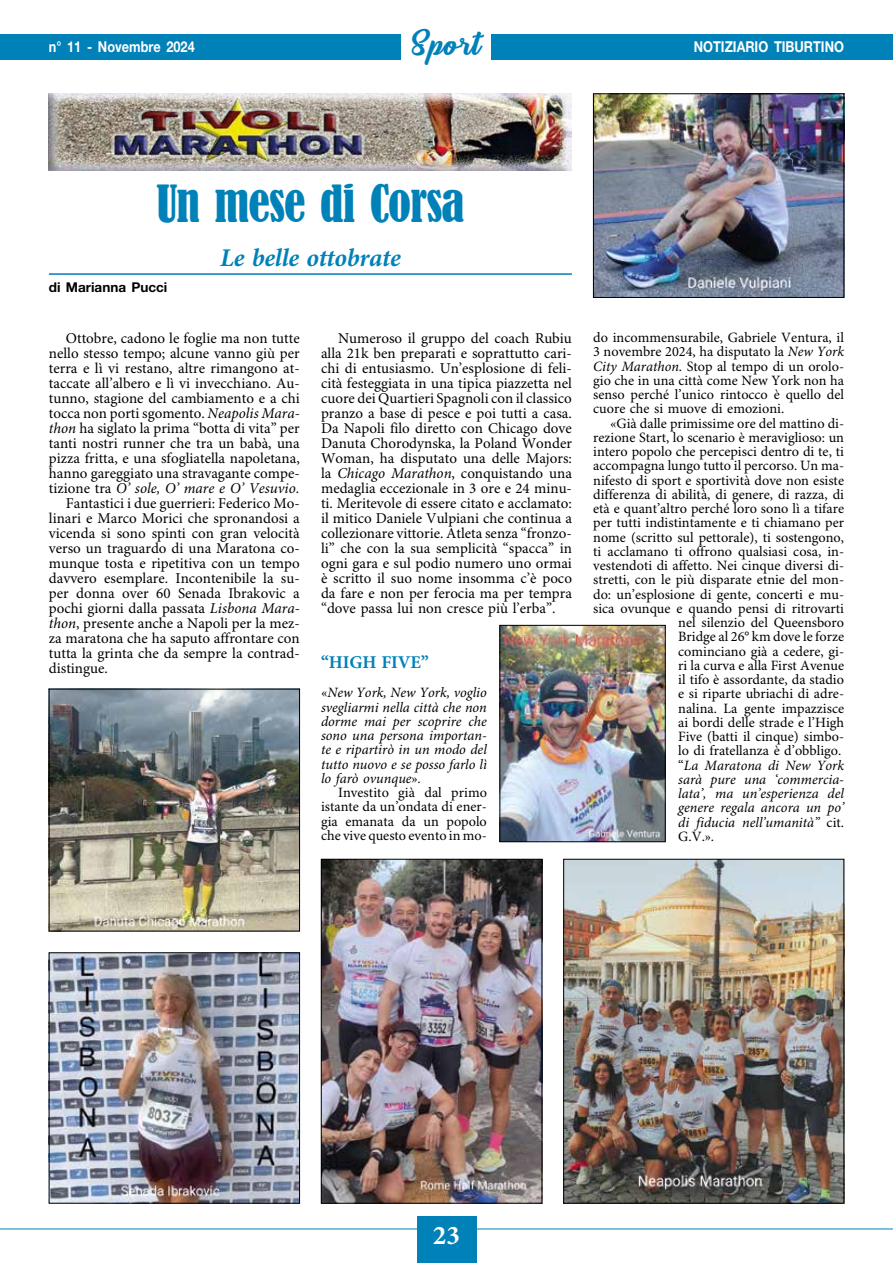
<style>
.page{position:relative;width:893px;height:1263px;background:#fff}
.page>*{position:absolute;margin:0;border:0;box-sizing:border-box;transform-origin:0 0}
.t1{font:condensed 48px "Bernard";letter-spacing:-.02em;color:#0081b8}
.t2{font:36px "Richardine";letter-spacing:.01em;color:#0081b8}
.t3{font:700 27px "Minion Pro";color:#fff}
.t4{font:italic 700 25.5px "Minion Pro";letter-spacing:-.01em;color:#0081b8}
.t5{font:700 18px "Minion Pro";letter-spacing:-.01em;color:#0081b8}
.t6{font:15px/15px "Minion Pro";color:#000;text-align:justify}
.t7{font:700 15px "Helvetica Neue LT Std";color:#fff;scale:.85 1}
.t8{font:italic 15px "Minion Pro";color:#000}
.t9{font:14.25px/14.2px "Minion Pro";color:#000;text-align:justify}
.t10{font:italic 14.25px/14.2px "Minion Pro";color:#000;text-align:justify}
.t11{font:700 13.5px "Helvetica Neue LT Std";color:#000}
.s1{font-style:italic}
.s2{font-style:normal}
</style>
<div class="page">
<hr style="left:0;top:1228px;width:893px;height:1px;background:#0081b8">
<div style="left:0;top:34px;width:893px;height:26px;background:#0081b8"></div>
<div style="left:417px;top:1216px;width:59px;height:47px;background:#0081b8"></div>
<div style="left:402px;top:0;width:89px;height:68px;background:#fff"></div>
<img style="left:49px;top:94px;width:523px;height:76px">
<hr style="left:49px;top:273px;width:523px;height:2px;background:#0081b8">
<img style="left:595px;top:96px;width:247px;height:200px">
<div style="left:593px;top:94px;width:251px;height:204px;border:1px solid #000"></div>
<img style="left:565px;top:861px;width:277px;height:340px">
<div style="left:563px;top:859px;width:281px;height:344px;border:1px solid #000"></div>
<img style="left:51px;top:691px;width:247px;height:238px">
<div style="left:49px;top:689px;width:251px;height:242px;border:1px solid #000"></div>
<img style="left:51px;top:954px;width:247px;height:247px">
<div style="left:49px;top:952px;width:251px;height:251px;border:1px solid #000"></div>
<img style="left:323px;top:861px;width:217px;height:340px">
<div style="left:321px;top:859px;width:221px;height:344px;border:1px solid #000"></div>
<img style="left:502px;top:627px;width:161px;height:213px">
<div style="left:500px;top:625px;width:165px;height:217px;border:1px solid #000"></div>
<h2 class="t2" style="left:412px;top:22px;width:71px">Sport</h2>
<p class="t7" style="left:49px;top:38px;width:173px">n° 11 - Novembre 2024</p>
<p class="t7" style="left:694px;top:38px;width:178px">NOTIZIARIO TIBURTINO</p>
<h1 class="t1" style="left:156px;top:175px;width:309px">Un mese di Corsa</h1>
<h3 class="t4" style="left:220px;top:242px;width:182px">Le belle ottobrate</h3>
<p class="t11" style="left:49px;top:279px;width:120px">di Marianna Pucci</p>
<p class="t6" style="left:66px;top:331px;width:235px">Ottobre, cadono le foglie ma non tutte</p>
<p class="t6" style="left:49px;top:346px;width:252px">nello stesso tempo; alcune vanno giù per</p>
<p class="t6" style="left:49px;top:361px;width:252px">terra e lì vi restano, altre rimangono at-</p>
<p class="t6" style="left:49px;top:376px;width:252px">taccate all’albero e lì vi invecchiano. Au-</p>
<p class="t6" style="left:49px;top:391px;width:252px">tunno, stagione del cambiamento e a chi</p>
<p class="t6" style="left:49px;top:406px;width:252px">tocca non porti sgomento. <span class="s1">Neapolis Mara-</span></p>
<p class="t6" style="left:49px;top:421px;width:252px"><span class="s1">thon</span> ha siglato la prima “botta di vita” per</p>
<p class="t6" style="left:49px;top:436px;width:252px">tanti nostri runner che tra un babà, una</p>
<p class="t6" style="left:49px;top:451px;width:252px">pizza fritta, e una sfogliatella napoletana,</p>
<p class="t6" style="left:49px;top:466px;width:252px">hanno gareggiato una stravagante compe-</p>
<p class="t8" style="left:49px;top:479px;width:252px"><span class="s2">tizione tra</span> O’ sole, O’ mare e O’ Vesuvio<span class="s2">.</span></p>
<p class="t6" style="left:66px;top:496px;width:235px">Fantastici i due guerrieri: Federico Mo-</p>
<p class="t6" style="left:49px;top:511px;width:252px">linari e Marco Morici che spronandosi a</p>
<p class="t6" style="left:49px;top:526px;width:252px">vicenda si sono spinti con gran velocità</p>
<p class="t6" style="left:49px;top:541px;width:252px">verso un traguardo di una Maratona co-</p>
<p class="t6" style="left:49px;top:556px;width:252px">munque tosta e ripetitiva con un tempo</p>
<p class="t6" style="left:49px;top:571px;width:252px">davvero esemplare. Incontenibile la su-</p>
<p class="t6" style="left:49px;top:586px;width:252px">per donna over 60 Senada Ibrakovic a</p>
<p class="t6" style="left:49px;top:601px;width:252px">pochi giorni dalla passata <span class="s1">Lisbona Mara-</span></p>
<p class="t6" style="left:49px;top:616px;width:252px"><span class="s1">thon</span>, presente anche a Napoli per la mez-</p>
<p class="t6" style="left:49px;top:631px;width:252px">za maratona che ha saputo affrontare con</p>
<p class="t6" style="left:49px;top:646px;width:252px">tutta la grinta che da sempre la contrad-</p>
<p class="t6" style="left:49px;top:661px;width:61px">distingue.</p>
<p class="t6" style="left:321px;top:331px;width:252px;text-indent:17px">Numeroso il gruppo del coach Rubiu alla 21k ben preparati e soprattutto cari&shy;chi di entusiasmo. Un’esplosione di feli&shy;cità festeggiata in una tipica piazzetta nel cuore dei Quartieri Spagnoli con il classico pranzo a base di pesce e poi tutti a casa.<br>Da Napoli filo diretto con Chicago dove Danuta Chorodynska, la Poland Wonder Woman, ha disputato una delle Majors: la <span class="s1">Chicago Marathon</span>, conquistando una medaglia eccezionale in 3 ore e 24 minu&shy;ti. Meritevole di essere citato e acclamato: il mitico Daniele Vulpiani che continua a collezionare vittorie. Atleta senza “fronzo&shy;li” che con la sua semplicità “spacca” in ogni gara e sul podio numero uno ormai è scritto il suo nome insomma c’è poco da fare e non per ferocia ma per tempra “dove passa lui non cresce più l’erba”.</p>
<p class="t5" style="left:321px;top:652px;width:109px">“HIGH FIVE”</p>
<p class="t10" style="left:321px;top:686px;width:167px"><span class="s2">«</span>New York, New York, voglio svegliarmi nella città che non dorme mai per scoprire che sono una persona importan&shy;te e ripartirò in un modo del tutto nuovo e se posso farlo lì lo farò ovunque<span class="s2">»</span>.</p>
<p class="t9" style="left:321px;top:786px;width:167px;text-indent:17px">Investito già dal primo istante da un’ondata di ener&shy;gia emanata da un popolo che vive questo evento in mo-</p>
<p class="t9" style="left:593px;top:331px;width:252px">do incommensurabile, Gabriele Ventura, il 3 novembre 2024, ha disputato la <span class="s1">New York City Marathon</span>. Stop al tempo di un orolo&shy;gio che in una città come New York non ha senso perché l’unico rintocco è quello del cuore che si muove di emozioni.</p>
<p class="t9" style="left:610px;top:416px;width:235px">«Già dalle primissime ore del mattino di-</p>
<p class="t9" style="left:593px;top:431px;width:252px">rezione Start, lo scenario è meraviglioso: un</p>
<p class="t9" style="left:593px;top:445px;width:252px">intero popolo che percepisci dentro di te, ti</p>
<p class="t9" style="left:593px;top:459px;width:252px">accompagna lungo tutto il percorso. Un ma-</p>
<p class="t9" style="left:593px;top:473px;width:252px">nifesto di sport e sportività dove non esiste</p>
<p class="t9" style="left:593px;top:488px;width:252px">differenza di abilità, di genere, di razza, di</p>
<p class="t9" style="left:593px;top:502px;width:252px">età e quant’altro perché loro sono lì a tifare</p>
<p class="t9" style="left:593px;top:516px;width:252px">per tutti indistintamente e ti chiamano per</p>
<p class="t9" style="left:593px;top:530px;width:252px">nome (scritto sul pettorale), ti sostengono,</p>
<p class="t9" style="left:593px;top:545px;width:252px">ti acclamano ti offrono qualsiasi cosa, in-</p>
<p class="t9" style="left:593px;top:559px;width:252px">vestendoti di affetto. Nei cinque diversi di-</p>
<p class="t9" style="left:593px;top:573px;width:252px">stretti, con le più disparate etnie del mon-</p>
<p class="t9" style="left:593px;top:587px;width:252px">do: un’esplosione di gente, concerti e mu-</p>
<p class="t9" style="left:593px;top:602px;width:252px">sica ovunque e quando pensi di ritrovarti</p>
<p class="t9" style="left:678px;top:616px;width:167px">nel silenzio del Queensboro</p>
<p class="t9" style="left:678px;top:630px;width:167px">Bridge al 26° km dove le forze</p>
<p class="t9" style="left:678px;top:644px;width:167px">cominciano già a cedere, gi-</p>
<p class="t9" style="left:678px;top:659px;width:167px">ri la curva e alla First Avenue</p>
<p class="t9" style="left:678px;top:673px;width:167px">il tifo è assordante, da stadio</p>
<p class="t9" style="left:678px;top:687px;width:167px">e si riparte ubriachi di adre-</p>
<p class="t9" style="left:678px;top:701px;width:167px">nalina. La gente impazzisce</p>
<p class="t9" style="left:678px;top:716px;width:167px">ai bordi delle strade e l’High</p>
<p class="t9" style="left:678px;top:730px;width:167px">Five (batti il cinque) simbo-</p>
<p class="t9" style="left:678px;top:744px;width:165px">lo di fratellanza è d’obbligo.</p>
<p class="t10" style="left:678px;top:758px;width:167px"><span class="s2">“</span>La Maratona di New York</p>
<p class="t10" style="left:678px;top:773px;width:167px">sarà pure una ‘commercia-</p>
<p class="t10" style="left:678px;top:787px;width:167px">lata’, ma un’esperienza del</p>
<p class="t10" style="left:678px;top:801px;width:167px">genere regala ancora un po’</p>
<p class="t10" style="left:678px;top:815px;width:167px">di fiducia nell’umanità” <span class="s2">cit.</span></p>
<p class="t9" style="left:678px;top:830px;width:38px">G.V.»<span class="s1">.</span></p>
<h3 class="t3" style="left:433px;top:1219px;width:28px">23</h3>
</div>
